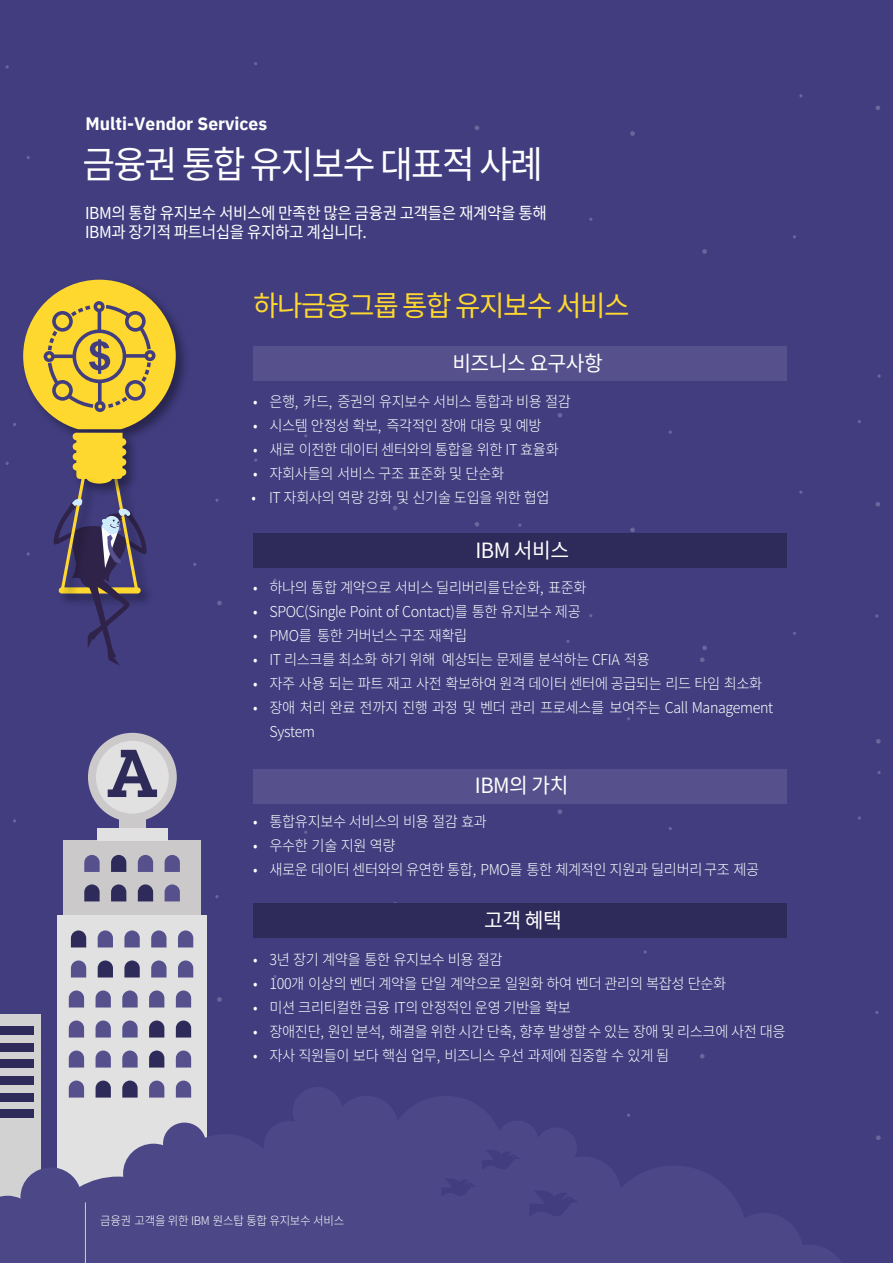
<style>
.page{position:relative;width:893px;height:1263px;background:#413d7f}
.page>*{position:absolute;margin:0;border:0;box-sizing:border-box;transform-origin:0 0}
.t1{font:37.5px "Noto Sans KR";letter-spacing:-.05em;color:#fff;scale:.95 1}
.t2{font:28.5px "Noto Sans KR";letter-spacing:-.05em;color:#fed82e}
.t3{font:21px "Noto Sans KR";letter-spacing:-.025em;color:#fff}
.t4{font:700 18px "IBM Plex Sans";color:#fff}
.t5{font:16.5px/18.8px "Noto Sans KR";letter-spacing:-.025em;color:#fff;scale:.95 1}
.t6{font:300 15px/24px "Noto Sans KR";letter-spacing:-.025em;color:#fff;scale:.95 1}
.t7{font:300 12px "Noto Sans KR";letter-spacing:-.025em;color:#fff;scale:.95 1}
</style>
<div class="page">
<svg style="left:876px;top:1135px;width:5px;height:5px"></svg>
<svg style="left:217px;top:997px;width:5px;height:5px"></svg>
<svg style="left:558px;top:809px;width:4px;height:5px"></svg>
<svg style="left:700px;top:1054px;width:5px;height:4px"></svg>
<svg style="left:875px;top:502px;width:5px;height:5px"></svg>
<svg style="left:702px;top:645px;width:5px;height:5px"></svg>
<svg style="left:475px;top:522px;width:4px;height:5px"></svg>
<svg style="left:630px;top:528px;width:5px;height:4px"></svg>
<svg style="left:393px;top:506px;width:4px;height:4px"></svg>
<svg style="left:876px;top:739px;width:5px;height:5px"></svg>
<svg style="left:217px;top:601px;width:5px;height:4px"></svg>
<svg style="left:558px;top:413px;width:4px;height:5px"></svg>
<svg style="left:700px;top:657px;width:5px;height:5px"></svg>
<svg style="left:273px;top:578px;width:4px;height:4px"></svg>
<svg style="left:875px;top:105px;width:5px;height:5px"></svg>
<svg style="left:702px;top:249px;width:5px;height:5px"></svg>
<svg style="left:475px;top:125px;width:4px;height:5px"></svg>
<svg style="left:630px;top:131px;width:5px;height:5px"></svg>
<svg style="left:877px;top:374px;width:4px;height:4px"></svg>
<div style="left:63px;top:841px;width:138px;height:218px;background:#cbc9c9"></div>
<div style="left:57px;top:915px;width:150px;height:295px;background:#e1e1e1"></div>
<svg style="left:71px;top:930px;width:15px;height:17px"></svg>
<svg style="left:98px;top:930px;width:42px;height:17px"></svg>
<svg style="left:151px;top:930px;width:16px;height:17px"></svg>
<svg style="left:178px;top:930px;width:15px;height:17px"></svg>
<svg style="left:84px;top:855px;width:16px;height:17px"></svg>
<svg style="left:111px;top:855px;width:15px;height:17px"></svg>
<svg style="left:138px;top:855px;width:15px;height:17px"></svg>
<svg style="left:165px;top:855px;width:15px;height:17px"></svg>
<svg style="left:84px;top:884px;width:16px;height:17px"></svg>
<svg style="left:111px;top:884px;width:15px;height:17px"></svg>
<svg style="left:138px;top:884px;width:15px;height:17px"></svg>
<svg style="left:165px;top:884px;width:15px;height:17px"></svg>
<svg style="left:71px;top:960px;width:15px;height:17px"></svg>
<svg style="left:98px;top:960px;width:15px;height:17px"></svg>
<svg style="left:124px;top:960px;width:16px;height:17px"></svg>
<svg style="left:151px;top:960px;width:16px;height:17px"></svg>
<svg style="left:178px;top:960px;width:15px;height:17px"></svg>
<svg style="left:69px;top:990px;width:15px;height:17px"></svg>
<svg style="left:96px;top:990px;width:15px;height:17px"></svg>
<svg style="left:122px;top:990px;width:16px;height:17px"></svg>
<svg style="left:149px;top:990px;width:15px;height:17px"></svg>
<svg style="left:176px;top:990px;width:15px;height:17px"></svg>
<svg style="left:69px;top:1020px;width:15px;height:17px"></svg>
<svg style="left:96px;top:1020px;width:15px;height:17px"></svg>
<svg style="left:122px;top:1020px;width:16px;height:17px"></svg>
<svg style="left:149px;top:1020px;width:15px;height:17px"></svg>
<svg style="left:176px;top:1020px;width:15px;height:17px"></svg>
<svg style="left:69px;top:1050px;width:15px;height:17px"></svg>
<svg style="left:96px;top:1050px;width:15px;height:17px"></svg>
<svg style="left:122px;top:1050px;width:16px;height:17px"></svg>
<svg style="left:149px;top:1050px;width:15px;height:17px"></svg>
<svg style="left:176px;top:1050px;width:15px;height:17px"></svg>
<svg style="left:69px;top:1080px;width:15px;height:7px"></svg>
<svg style="left:96px;top:1080px;width:15px;height:7px"></svg>
<svg style="left:122px;top:1080px;width:16px;height:7px"></svg>
<svg style="left:149px;top:1080px;width:15px;height:7px"></svg>
<svg style="left:176px;top:1080px;width:15px;height:7px"></svg>
<div style="left:0;top:1014px;width:40px;height:193px;background:#d2d2d3"></div>
<div style="left:0;top:1026px;width:34px;height:8px;background:#2e2a5a"></div>
<div style="left:0;top:1043px;width:34px;height:8px;background:#2e2a5a"></div>
<div style="left:0;top:1060px;width:34px;height:8px;background:#2e2a5a"></div>
<div style="left:0;top:1076px;width:34px;height:8px;background:#2e2a5a"></div>
<div style="left:119px;top:809px;width:27px;height:21px;background:#cbc9c9"></div>
<div style="left:97px;top:828px;width:71px;height:13px;background:#e1e1e1"></div>
<div style="left:88px;top:733px;width:89px;height:89px;background:#cbc9c9;border-radius:50%"></div>
<div style="left:96px;top:741px;width:73px;height:73px;background:#e1e1e1;border-radius:50%"></div>
<svg style="left:108px;top:750px;width:49px;height:47px"></svg>
<svg style="left:0;top:1087px;width:630px;height:176px;fill:#4c4786"></svg>
<div style="left:253px;top:347px;width:534px;height:34px;background:#56508d"></div>
<div style="left:253px;top:534px;width:534px;height:34px;background:#2e2a5a"></div>
<div style="left:253px;top:904px;width:534px;height:34px;background:#2e2a5a"></div>
<div style="left:253px;top:769px;width:534px;height:34px;background:#56508d"></div>
<svg style="left:441px;top:1178px;width:34px;height:18px"></svg>
<svg style="left:482px;top:1149px;width:38px;height:21px"></svg>
<svg style="left:529px;top:1190px;width:49px;height:27px"></svg>
<svg style="left:94px;top:279px;width:92px;height:119px"></svg>
<svg style="left:600px;top:1165px;width:241px;height:98px"></svg>
<svg style="left:23px;top:280px;width:153px;height:386px"></svg>
<hr style="left:85px;top:1202px;width:1px;height:61px;background:#fed82e">
<p class="t4" style="left:86px;top:109px;width:183px">Multi-Vendor Services</p>
<h1 class="t1" style="left:82px;top:143px;width:486px">금융권 통합 유지보수 대표적 사례</h1>
<p class="t5" style="left:85px;top:204px;width:488px">IBM의 통합 유지보수 서비스에 만족한 많은 금융권 고객들은 재계약을 통해<br>IBM과 장기적 파트너십을 유지하고 계십니다.</p>
<h2 class="t2" style="left:253px;top:290px;width:378px">하나금융그룹 통합 유지보수 서비스</h2>
<h3 class="t3" style="left:452px;top:352px;width:152px">비즈니스 요구사항</h3>
<p class="t6" style="left:253px;top:389px;width:336px">• 은행, 카드, 증권의 유지보수 서비스 통합과 비용 절감</p>
<p class="t6" style="left:253px;top:413px;width:305px">• 시스템 안정성 확보, 즉각적인 장애 대응 및 예방</p>
<p class="t6" style="left:253px;top:437px;width:323px">• 새로 이전한 데이터 센터와의 통합을 위한 IT 효율화</p>
<p class="t6" style="left:253px;top:461px;width:266px">• 자회사들의 서비스 구조 표준화 및 단순화</p>
<p class="t6" style="left:252px;top:485px;width:315px">• IT 자회사의 역량 강화 및 신기술 도입을 위한 협업</p>
<h3 class="t3" style="left:475px;top:538px;width:95px">IBM 서비스</h3>
<p class="t6" style="left:253px;top:575px;width:353px">• 하나의 통합 계약으로 서비스 딜리버리를단순화, 표준화</p>
<p class="t6" style="left:253px;top:599px;width:346px">• SPOC(Single Point of Contact)를 통한 유지보수 제공</p>
<p class="t6" style="left:253px;top:623px;width:227px">• PMO를 통한 거버넌스 구조 재확립</p>
<p class="t6" style="left:253px;top:647px;width:419px">• IT 리스크를 최소화 하기 위해 예상되는 문제를 분석하는 CFIA 적용</p>
<p class="t6" style="left:253px;top:671px;width:537px">• 자주 사용 되는 파트 재고 사전 확보하여 원격 데이터 센터에 공급되는 리드 타임 최소화</p>
<p class="t6" style="left:269px;top:695px;width:532px;text-indent:-16px">• 장애 처리 완료 전까지 진행 과정 및 벤더 관리 프로세스를 보여주는 Call Management<br>System</p>
<h3 class="t3" style="left:475px;top:774px;width:95px">IBM의 가치</h3>
<p class="t6" style="left:253px;top:809px;width:248px">• 통합유지보수 서비스의 비용 절감 효과</p>
<p class="t6" style="left:253px;top:833px;width:152px">• 우수한 기술 지원 역량</p>
<p class="t6" style="left:253px;top:857px;width:534px">• 새로운 데이터 센터와의 유연한 통합, PMO를 통한 체계적인 지원과 딜리버리구조 제공</p>
<h3 class="t3" style="left:484px;top:908px;width:79px">고객 혜택</h3>
<p class="t6" style="left:253px;top:947px;width:264px">• 3년 장기 계약을 통한 유지보수 비용 절감</p>
<p class="t6" style="left:253px;top:971px;width:500px">• 100개 이상의 벤더 계약을 단일 계약으로 일원화 하여 벤더 관리의 복잡성 단순화</p>
<p class="t6" style="left:253px;top:995px;width:336px">• 미션 크리티컬한 금융 IT의 안정적인 운영 기반을 확보</p>
<p class="t6" style="left:253px;top:1019px;width:562px">• 장애진단, 원인 분석, 해결을 위한 시간 단축, 향후 발생할 수 있는 장애 및 리스크에 사전 대응</p>
<p class="t6" style="left:253px;top:1043px;width:440px">• 자사 직원들이 보다 핵심 업무, 비즈니스 우선 과제에 집중할 수 있게 됨</p>
<p class="t7" style="left:100px;top:1214px;width:258px">금융권 고객을 위한 IBM 원스탑 통합 유지보수 서비스</p>
</div>
